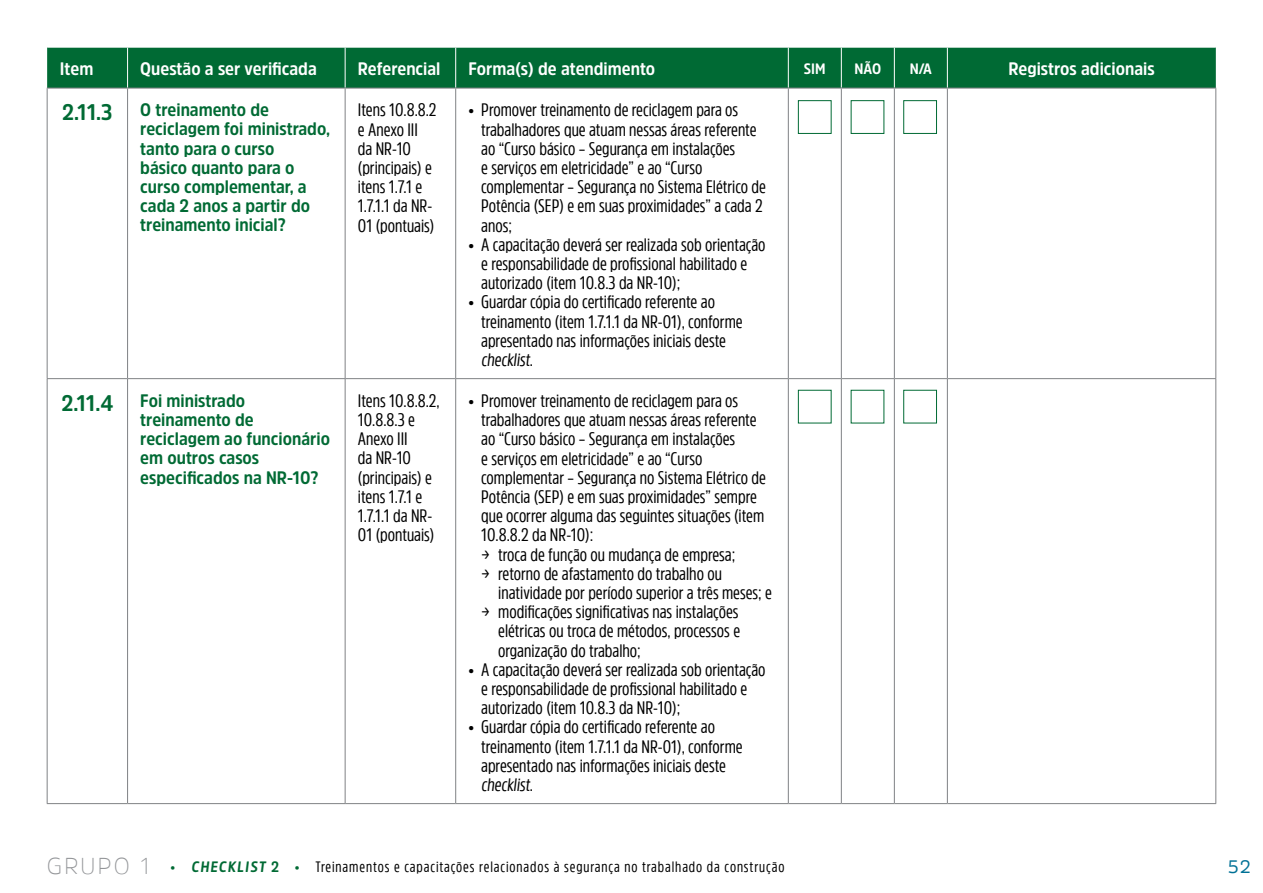
<style>
.page{position:relative;width:1263px;height:893px;background:#fff}
.page>*{position:absolute;margin:0;border:0;box-sizing:border-box;transform-origin:0 0}
.t1{font:200 22.95px "Amsi Pro";letter-spacing:.08em;color:#939598}
.t2{font:18px/19.2px "Amsi Pro Cond";color:#000}
.t3{font:700 18px/19.2px "Amsi Pro Narw";color:#006a34}
.t4{font:700 18px "Amsi Pro Narw";color:#fff}
.t5{font:18px "Amsi Pro";color:#007196}
.t6{font:15px "Amsi Pro Cond";letter-spacing:.06em;color:#000}
.t7{font:700 15px "Amsi Pro Narw";color:#fff}
.s1{font-size:22.5px}
.s2{color:#006a34}
.s3{font-family:"Amsi Pro Narw";font-weight:700;color:#006a34}
</style>
<div class="page">
<div style="left:47px;top:48px;width:1169px;height:40px;background:#006a34"></div>
<hr style="left:127px;top:48px;width:1px;height:40px;background:#fff">
<hr style="left:345px;top:48px;width:1px;height:40px;background:#fff">
<hr style="left:455px;top:48px;width:1px;height:40px;background:#fff">
<hr style="left:788px;top:48px;width:1px;height:40px;background:#fff">
<hr style="left:841px;top:48px;width:1px;height:40px;background:#fff">
<hr style="left:894px;top:48px;width:1px;height:40px;background:#fff">
<hr style="left:947px;top:48px;width:1px;height:40px;background:#fff">
<hr style="left:127px;top:88px;width:1px;height:290px;background:#808285">
<hr style="left:345px;top:88px;width:1px;height:290px;background:#808285">
<hr style="left:455px;top:88px;width:1px;height:290px;background:#808285">
<hr style="left:788px;top:88px;width:1px;height:290px;background:#808285">
<hr style="left:841px;top:88px;width:1px;height:290px;background:#808285">
<hr style="left:894px;top:88px;width:1px;height:290px;background:#808285">
<hr style="left:947px;top:88px;width:1px;height:290px;background:#808285">
<hr style="left:127px;top:379px;width:1px;height:424px;background:#808285">
<hr style="left:345px;top:379px;width:1px;height:424px;background:#808285">
<hr style="left:455px;top:379px;width:1px;height:424px;background:#808285">
<hr style="left:788px;top:379px;width:1px;height:424px;background:#808285">
<hr style="left:841px;top:379px;width:1px;height:424px;background:#808285">
<hr style="left:894px;top:379px;width:1px;height:424px;background:#808285">
<hr style="left:947px;top:379px;width:1px;height:424px;background:#808285">
<hr style="left:47px;top:88px;width:1px;height:290px;background:#808285">
<hr style="left:1215px;top:88px;width:1px;height:290px;background:#808285">
<hr style="left:47px;top:379px;width:1px;height:424px;background:#808285">
<hr style="left:1215px;top:379px;width:1px;height:424px;background:#808285">
<hr style="left:47px;top:88px;width:81px;height:1px;background:#808285">
<hr style="left:128px;top:88px;width:217px;height:1px;background:#808285">
<hr style="left:345px;top:88px;width:111px;height:1px;background:#808285">
<hr style="left:456px;top:88px;width:332px;height:1px;background:#808285">
<hr style="left:788px;top:88px;width:53px;height:1px;background:#808285">
<hr style="left:841px;top:88px;width:53px;height:1px;background:#808285">
<hr style="left:894px;top:88px;width:53px;height:1px;background:#808285">
<hr style="left:947px;top:88px;width:269px;height:1px;background:#808285">
<hr style="left:47px;top:378px;width:81px;height:1px;background:#808285">
<hr style="left:128px;top:378px;width:217px;height:1px;background:#808285">
<hr style="left:345px;top:378px;width:111px;height:1px;background:#808285">
<hr style="left:456px;top:378px;width:332px;height:1px;background:#808285">
<hr style="left:788px;top:378px;width:53px;height:1px;background:#808285">
<hr style="left:841px;top:378px;width:53px;height:1px;background:#808285">
<hr style="left:894px;top:378px;width:53px;height:1px;background:#808285">
<hr style="left:947px;top:378px;width:269px;height:1px;background:#808285">
<hr style="left:47px;top:803px;width:81px;height:1px;background:#808285">
<hr style="left:128px;top:803px;width:217px;height:1px;background:#808285">
<hr style="left:345px;top:803px;width:111px;height:1px;background:#808285">
<hr style="left:456px;top:803px;width:332px;height:1px;background:#808285">
<hr style="left:788px;top:803px;width:53px;height:1px;background:#808285">
<hr style="left:841px;top:803px;width:53px;height:1px;background:#808285">
<hr style="left:894px;top:803px;width:53px;height:1px;background:#808285">
<hr style="left:947px;top:803px;width:269px;height:1px;background:#808285">
<div style="left:851px;top:100px;width:33px;height:34px;border:1px solid #006a34"></div>
<div style="left:798px;top:100px;width:33px;height:34px;border:1px solid #006a34"></div>
<div style="left:903px;top:100px;width:34px;height:34px;border:1px solid #006a34"></div>
<div style="left:903px;top:390px;width:34px;height:33px;border:1px solid #006a34"></div>
<p class="t4" style="left:60px;top:57px;width:35px">Item</p>
<p class="t4" style="left:140px;top:57px;width:178px">Questão a ser verificada</p>
<p class="t4" style="left:358px;top:57px;width:84px">Referencial</p>
<p class="t4" style="left:468px;top:57px;width:188px">Forma(s) de atendimento</p>
<p class="t7" style="left:804px;top:58px;width:23px">SIM</p>
<p class="t7" style="left:854px;top:58px;width:28px">NÃO</p>
<p class="t7" style="left:910px;top:58px;width:24px">N/A</p>
<p class="t4" style="left:1008px;top:57px;width:148px">Registros adicionais</p>
<p class="t3" style="left:140px;top:100px;width:191px;text-indent:-78px"><span class="s1">2.11.3</span> O treinamento de reciclagem foi ministrado, tanto para o curso<br>básico quanto para o curso complementar, a cada 2 anos a partir do treinamento inicial?</p>
<p class="t2" style="left:358px;top:100px;width:80px">Itens 10.8.8.2 e Anexo III da NR-10 (principais) e itens 1.7.1 e<br>1.7.1.1 da NR-<br>01 (pontuais)</p>
<p class="t2" style="left:481px;top:100px;width:286px;text-indent:-13px">• Promover treinamento de reciclagem para os trabalhadores que atuam nessas áreas referente ao “Curso básico – Segurança em instalações<br>e serviços em eletricidade” e ao “Curso complementar – Segurança no Sistema Elétrico de Potência (SEP) e em suas proximidades” a cada 2 anos;</p>
<p class="t2" style="left:481px;top:234px;width:286px;text-indent:-13px">• A capacitação deverá ser realizada sob orientação e responsabilidade de profissional habilitado e autorizado (item 10.8.3 da NR-10);</p>
<p class="t2" style="left:481px;top:292px;width:263px;text-indent:-13px">• Guardar cópia do certificado referente ao treinamento (item 1.7.1.1 da NR-01), conforme apresentado nas informações iniciais deste checklist.</p>
<p class="t3" style="left:140px;top:390px;width:191px;text-indent:-79px"><span class="s1">2.11.4</span> Foi ministrado treinamento de reciclagem ao funcionário em outros casos especificados na NR-10?</p>
<p class="t2" style="left:358px;top:390px;width:83px">Itens 10.8.8.2,<br>10.8.8.3 e<br>Anexo III<br>da NR-10 (principais) e itens 1.7.1 e<br>1.7.1.1 da NR-<br>01 (pontuais)</p>
<p class="t2" style="left:481px;top:390px;width:286px;text-indent:-13px">• Promover treinamento de reciclagem para os trabalhadores que atuam nessas áreas referente ao “Curso básico – Segurança em instalações<br>e serviços em eletricidade” e ao “Curso complementar – Segurança no Sistema Elétrico de Potência (SEP) e em suas proximidades” sempre que ocorrer alguma das seguintes situações (item 10.8.8.2 da NR-10):<br>ș troca de função ou mudança de empresa;<br>ș retorno de afastamento do trabalho ou</p>
<p class="t2" style="left:498px;top:582px;width:275px">inatividade por período superior a três meses; e</p>
<p class="t2" style="left:481px;top:602px;width:259px">ș modificações significativas nas instalações</p>
<p class="t2" style="left:498px;top:621px;width:243px">elétricas ou troca de métodos, processos e</p>
<p class="t2" style="left:498px;top:640px;width:144px">organização do trabalho;</p>
<p class="t2" style="left:481px;top:659px;width:286px;text-indent:-13px">• A capacitação deverá ser realizada sob orientação e responsabilidade de profissional habilitado e autorizado (item 10.8.3 da NR-10);</p>
<p class="t2" style="left:481px;top:717px;width:263px;text-indent:-13px">• Guardar cópia do certificado referente ao treinamento (item 1.7.1.1 da NR-01), conforme apresentado nas informações iniciais deste checklist.</p>
<p class="t1" style="left:47px;top:849px;width:105px">GRUPO 1</p>
<p class="t6" style="left:170px;top:856px;width:615px"><span class="s2">•</span> <span class="s3">CHECKLIST 2</span> <span class="s2">•</span> Treinamentos e capacitações relacionados à segurança no trabalhado da construção</p>
<p class="t5" style="left:1228px;top:854px;width:24px">52</p>
</div>
